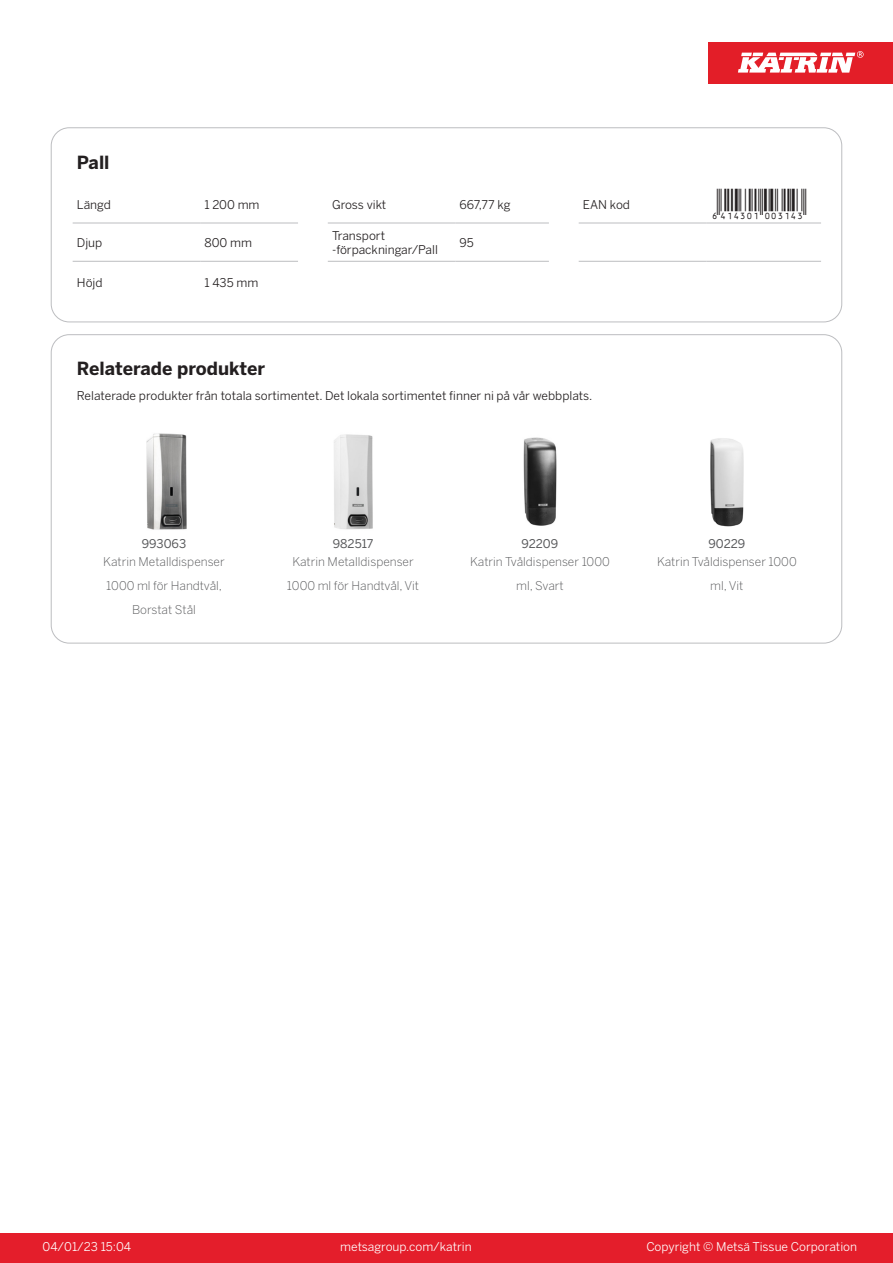
<style>
.page{position:relative;width:893px;height:1263px;background:#fff}
.page>*{position:absolute;margin:0;border:0;box-sizing:border-box;transform-origin:0 0}
.T_EAN{font:30px "Viisas EAN Matala";color:#231f20}
.T_TableHeader{font:700 18px "Benton Sans";color:#231f20}
.T_TableBody{font:12px "Benton Sans";color:#231f20}
.T_RelatedName{font:300 12px/24px "Benton Sans";color:#57585a;text-align:center}
.t1{font:12px "Benton Sans";color:#fff}
.T_RelatedCode{font:12px "Benton Sans";color:#57585a}
</style>
<div class="page">
<div style="left:0;top:1233px;width:893px;height:30px;background:#e41e2b"></div>
<div style="left:708px;top:43px;width:185px;height:41px;background:#e31e28"></div>
<svg style="left:738px;top:51px;width:126px;height:22px"></svg>
<hr style="left:73px;top:223px;width:127px;height:1px;background:#bcbdc0">
<hr style="left:200px;top:223px;width:98px;height:1px;background:#bcbdc0">
<hr style="left:328px;top:223px;width:127px;height:1px;background:#bcbdc0">
<hr style="left:455px;top:223px;width:94px;height:1px;background:#bcbdc0">
<hr style="left:579px;top:223px;width:127px;height:1px;background:#bcbdc0">
<hr style="left:706px;top:223px;width:115px;height:1px;background:#bcbdc0">
<hr style="left:73px;top:261px;width:127px;height:1px;background:#bcbdc0">
<hr style="left:200px;top:261px;width:98px;height:1px;background:#bcbdc0">
<hr style="left:328px;top:261px;width:127px;height:1px;background:#bcbdc0">
<hr style="left:455px;top:261px;width:94px;height:1px;background:#bcbdc0">
<hr style="left:579px;top:261px;width:127px;height:1px;background:#bcbdc0">
<hr style="left:706px;top:261px;width:115px;height:1px;background:#bcbdc0">
<div style="left:51px;top:128px;width:791px;height:194px;border:1px solid #bcbdc0;border-radius:18px"></div>
<img style="left:146px;top:433px;width:41px;height:97px">
<img style="left:334px;top:434px;width:39px;height:96px">
<img style="left:523px;top:437px;width:34px;height:89px">
<img style="left:710px;top:438px;width:34px;height:89px">
<p class="T_TableHeader" style="left:77px;top:151px;width:34px">Pall</p>
<p class="T_TableBody" style="left:77px;top:197px;width:35px">Längd</p>
<p class="T_TableBody" style="left:204px;top:197px;width:57px">1 200 mm</p>
<p class="T_TableBody" style="left:332px;top:197px;width:56px">Gross vikt</p>
<p class="T_TableBody" style="left:460px;top:197px;width:52px">667,77 kg</p>
<p class="T_TableBody" style="left:583px;top:197px;width:49px">EAN kod</p>
<p class="T_EAN" style="left:710px;top:188px;width:97px">*6414301003143*</p>
<p class="T_TableBody" style="left:77px;top:235px;width:27px">Djup</p>
<p class="T_TableBody" style="left:204px;top:235px;width:49px">800 mm</p>
<p class="T_TableBody" style="left:332px;top:228px;width:55px">Transport</p>
<p class="T_TableBody" style="left:332px;top:243px;width:107px">-förpackningar/Pall</p>
<p class="T_TableBody" style="left:460px;top:235px;width:16px">95</p>
<p class="T_TableBody" style="left:77px;top:276px;width:27px">Höjd</p>
<p class="T_TableBody" style="left:204px;top:276px;width:55px">1 435 mm</p>
<p class="T_TableHeader" style="left:77px;top:357px;width:190px">Relaterade produkter</p>
<p class="T_TableBody" style="left:77px;top:388px;width:517px">Relaterade produkter från totala sortimentet. Det lokala sortimentet finner ni på vår webbplats.</p>
<p class="T_RelatedCode" style="left:142px;top:537px;width:46px">993063</p>
<p class="T_RelatedCode" style="left:333px;top:537px;width:42px">982517</p>
<p class="T_RelatedCode" style="left:522px;top:537px;width:38px">92209</p>
<p class="T_RelatedCode" style="left:708px;top:537px;width:38px">90229</p>
<p class="T_RelatedName" style="left:103px;top:550px;width:123px">Katrin Metalldispenser<br>1000 ml för Handtvål,<br>Borstat Stål</p>
<p class="T_RelatedName" style="left:287px;top:550px;width:134px">Katrin Metalldispenser<br>1000 ml för Handtvål, Vit</p>
<p class="T_RelatedName" style="left:470px;top:550px;width:141px">Katrin Tvåldispenser 1000 ml, Svart</p>
<p class="T_RelatedName" style="left:657px;top:550px;width:141px">Katrin Tvåldispenser 1000 ml, Vit</p>
<p class="t1" style="left:43px;top:1239px;width:90px">04/01/23 15:04</p>
<p class="t1" style="left:340px;top:1239px;width:133px">metsagroup.com/katrin</p>
<p class="t1" style="left:646px;top:1239px;width:212px">Copyright © Metsä Tissue Corporation</p>
</div>
